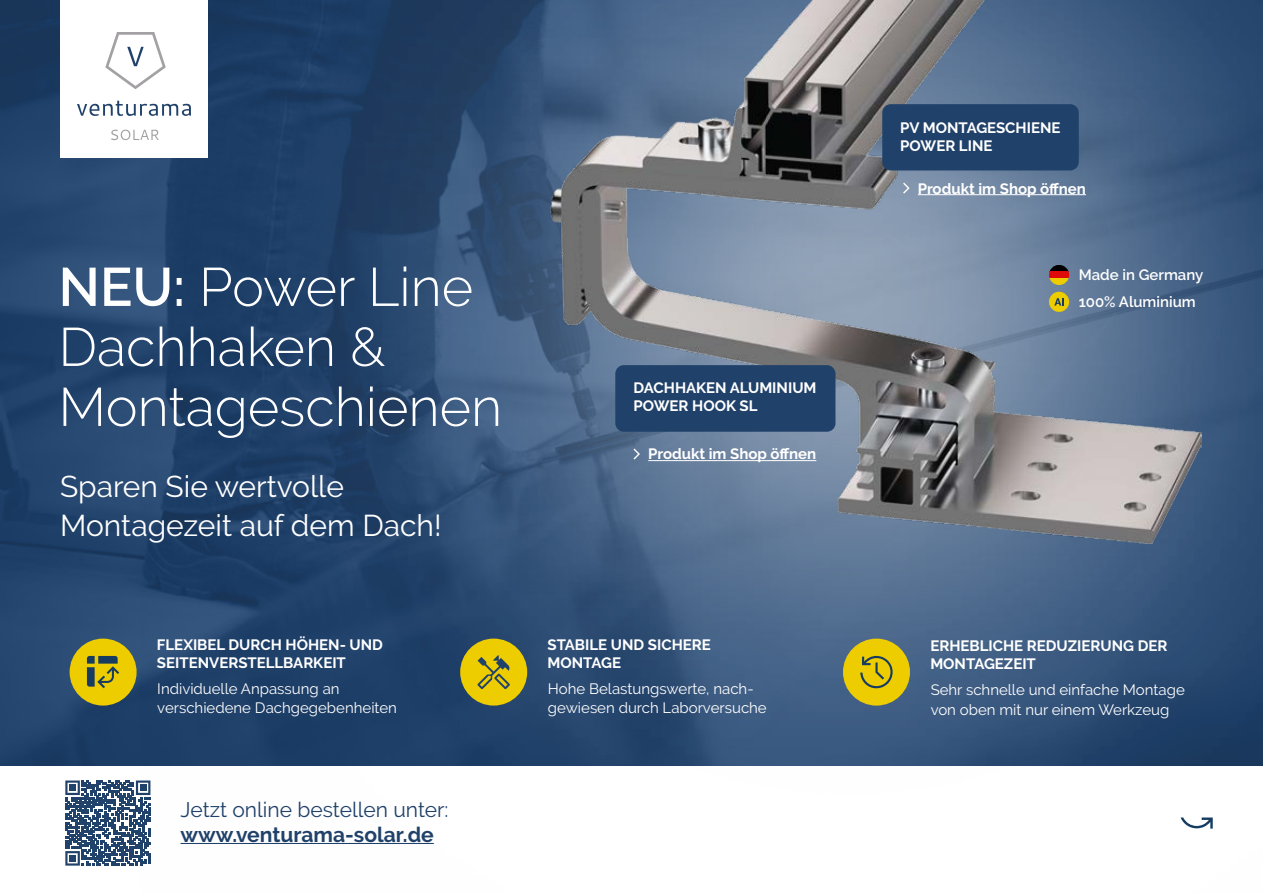
<style>
.page{position:relative;width:1263px;height:893px;background:#fff}
.page>*{position:absolute;margin:0;border:0;box-sizing:border-box;transform-origin:0 0}
.t1{font:300 54px/60px "Raleway";color:#fff}
.t2{font:30px/39px "Raleway";color:#fff}
.t3{font:21px "Raleway";color:#20416a}
.t4{font:700 21px "Raleway";color:#20416a}
.t5{font:700 15px/18px "Raleway";color:#fff}
.t6{font:15px/19.5px "Raleway";color:#fff}
.t7{font:600 15px/26.7px "Raleway";color:#fff}
.s1{font-weight:600}
</style>
<div class="page">
<svg style="left:65px;top:780px;width:75px;height:86px"></svg>
<div style="left:69px;top:855px;width:7px;height:6px;background:#20426b"></div>
<div style="left:0;top:0;width:1263px;height:765px;background:#20416a"></div>
<img style="left:140px;top:0;width:1123px;height:866px">
<img style="left:549px;top:0;width:653px;height:543px">
<div style="left:60px;top:0;width:148px;height:157px;background:#fff"></div>
<svg style="left:77px;top:101px;width:114px;height:15px"></svg>
<svg style="left:111px;top:130px;width:48px;height:10px"></svg>
<svg style="left:105px;top:32px;width:61px;height:57px"></svg>
<hr style="left:181px;top:843px;width:253px;height:1px;background:#20416a">
<div style="left:70px;top:639px;width:67px;height:67px;background:#edcc00;border-radius:50%"></div>
<div style="left:843px;top:639px;width:67px;height:67px;background:#edcc00;border-radius:50%"></div>
<div style="left:460px;top:639px;width:67px;height:67px;background:#edcc00;border-radius:50%"></div>
<svg style="left:477px;top:655px;width:33px;height:34px"></svg>
<svg style="left:87px;top:656px;width:32px;height:32px"></svg>
<svg style="left:860px;top:656px;width:33px;height:32px"></svg>
<svg style="left:1049px;top:265px;width:20px;height:7px"></svg>
<div style="left:1049px;top:272px;width:20px;height:6px;background:#df0b0a"></div>
<svg style="left:1049px;top:278px;width:20px;height:7px"></svg>
<div style="left:1049px;top:292px;width:20px;height:20px;background:#edcc00;border-radius:50%"></div>
<svg style="left:1054px;top:298px;width:10px;height:8px"></svg>
<div style="left:882px;top:104px;width:197px;height:66px;background:#20416a;border-radius:9px"></div>
<div style="left:615px;top:365px;width:220px;height:67px;background:#20416a;border-radius:9px"></div>
<svg style="left:1180px;top:817px;width:33px;height:12px"></svg>
<hr style="left:918px;top:194px;width:168px;height:1px;background:#fff">
<svg style="left:903px;top:183px;width:6px;height:11px"></svg>
<hr style="left:648px;top:460px;width:168px;height:1px;background:#fff">
<svg style="left:633px;top:449px;width:7px;height:11px"></svg>
<h1 class="t1" style="left:59px;top:257px;width:445px"><span class="s1">NEU:</span> Power Line<br>Dachhaken &amp;<br>Montageschienen</h1>
<h2 class="t2" style="left:60px;top:467px;width:383px">Sparen Sie wertvolle<br>Montagezeit auf dem Dach!</h2>
<p class="t5" style="left:157px;top:635px;width:228px">FLEXIBEL DURCH HÖHEN- UND<br>SEITENVERSTELLBARKEIT</p>
<p class="t6" style="left:157px;top:679px;width:241px">Individuelle Anpassung an verschiedene Dachgegebenheiten</p>
<h3 class="t3" style="left:181px;top:797px;width:269px">Jetzt online bestellen unter:</h3>
<h3 class="t4" style="left:181px;top:822px;width:255px">www.venturama-solar.de</h3>
<p class="t5" style="left:633px;top:379px;width:185px">DACHHAKEN ALUMINIUM<br>POWER HOOK SL</p>
<p class="t5" style="left:648px;top:445px;width:170px">Produkt im Shop öffnen</p>
<p class="t5" style="left:547px;top:635px;width:165px">STABILE UND SICHERE<br>MONTAGE</p>
<p class="t6" style="left:548px;top:679px;width:220px">Hohe Belastungswerte, nach&shy;gewiesen durch Laborversuche</p>
<p class="t5" style="left:900px;top:119px;width:162px">PV MONTAGESCHIENE<br>POWER LINE</p>
<p class="t5" style="left:918px;top:179px;width:170px">Produkt im Shop öffnen</p>
<p class="t7" style="left:1079px;top:261px;width:126px">Made in Germany<br>100% Aluminium</p>
<p class="t5" style="left:930px;top:637px;width:239px">ERHEBLICHE REDUZIERUNG DER<br>MONTAGEZEIT</p>
<p class="t6" style="left:931px;top:680px;width:256px">Sehr schnelle und einfache Montage von oben mit nur einem Werkzeug</p>
</div>
